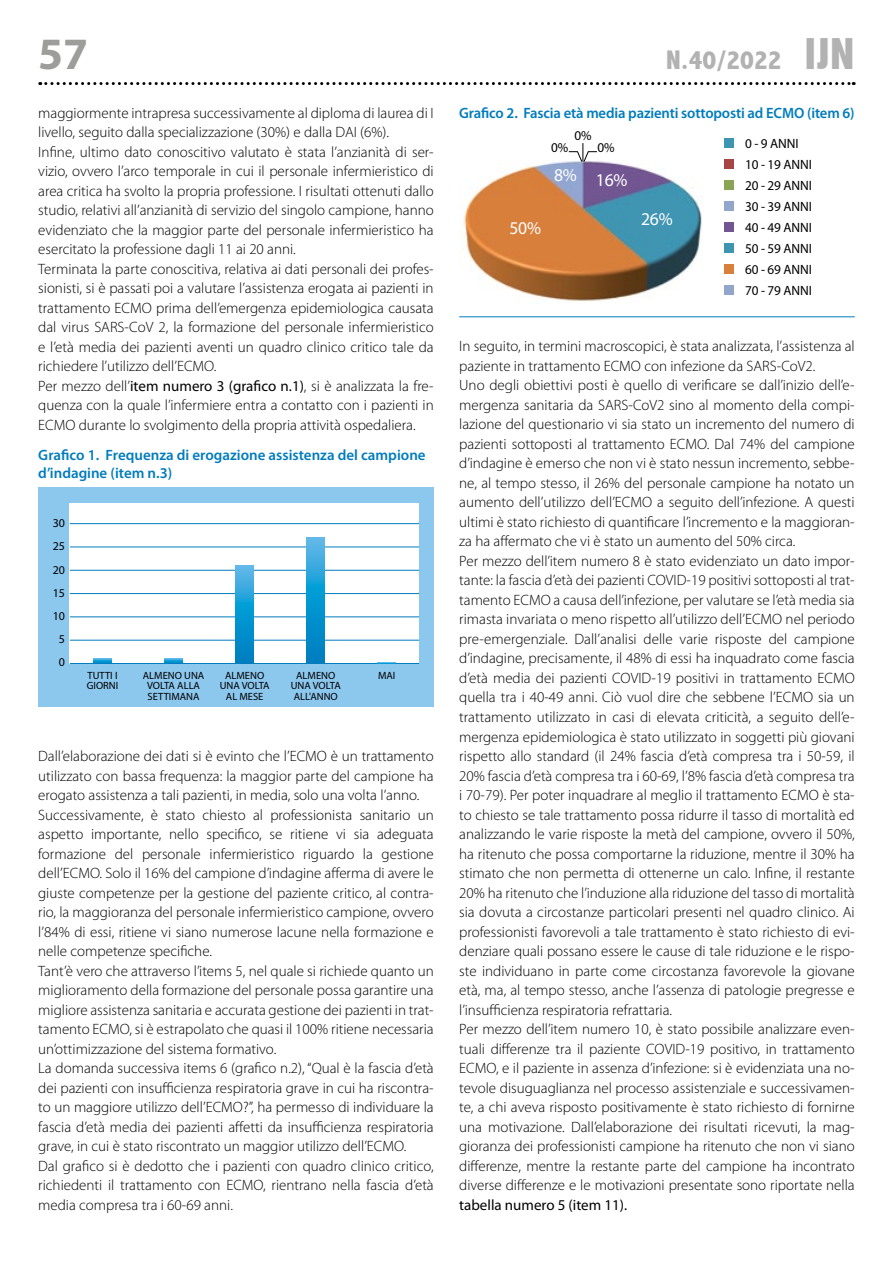
<style>
.page{position:relative;width:893px;height:1263px;background:#fff}
.page>*{position:absolute;margin:0;border:0;box-sizing:border-box;transform-origin:0 0}
.t1{font:700 45px "Myriad Pro";color:#9d9d9c}
.t2{font:800 condensed 27px "Abadi";color:#b3b2b2}
.t3{font:18px "Myriad Pro";color:#fff}
.t4{font:300 15px/19.5px "Myriad Pro";color:#000}
.t5{font:600 15px/18px "Myriad Pro";letter-spacing:-.005em;color:#007cbe}
.t6{font:15px "Myriad Pro";color:#000}
.t7{font:13.5px/21px "Myriad Pro";letter-spacing:-.01em;color:#000}
.t8{font:12px "Myriad Pro";color:#000}
.t9{font:10.5px/10.5px "Myriad Pro";color:#000;text-align:center}
.s1{font-size:45px}
.s2{font-weight:400}
</style>
<div class="page">
<svg style="left:40px;top:82px;width:814px;height:3px"></svg>
<div style="left:38px;top:487px;width:396px;height:219px;background:#8cc7ee"></div>
<div style="left:70px;top:503px;width:349px;height:161px;background:#fff"></div>
<hr style="left:70px;top:523px;width:349px;height:1px;background:#007cbe">
<hr style="left:70px;top:617px;width:349px;height:1px;background:#007cbe">
<hr style="left:70px;top:547px;width:349px;height:1px;background:#007cbe">
<hr style="left:70px;top:640px;width:349px;height:1px;background:#007cbe">
<hr style="left:70px;top:570px;width:349px;height:1px;background:#007cbe">
<hr style="left:70px;top:663px;width:349px;height:1px;background:#007cbe">
<hr style="left:70px;top:593px;width:349px;height:1px;background:#007cbe">
<svg style="left:307px;top:538px;width:18px;height:125px;background:#1799d3"></svg>
<svg style="left:236px;top:566px;width:18px;height:97px;background:#1799d3"></svg>
<svg style="left:165px;top:658px;width:18px;height:5px"></svg>
<svg style="left:94px;top:658px;width:17px;height:5px"></svg>
<svg style="left:378px;top:663px;width:18px;height:1px"></svg>
<img style="left:463px;top:161px;width:239px;height:141px">
<div style="left:724px;top:138px;width:10px;height:10px;background:#3e95b2"></div>
<div style="left:724px;top:180px;width:10px;height:10px;background:#8aa456"></div>
<div style="left:724px;top:222px;width:10px;height:10px;background:#725692"></div>
<div style="left:724px;top:264px;width:10px;height:10px;background:#d8803b"></div>
<div style="left:724px;top:159px;width:10px;height:10px;background:#a74545"></div>
<div style="left:724px;top:201px;width:10px;height:10px;background:#92a6ca"></div>
<div style="left:724px;top:243px;width:10px;height:10px;background:#3e95b2"></div>
<div style="left:724px;top:285px;width:10px;height:10px;background:#92a6ca"></div>
<svg style="left:568px;top:143px;width:29px;height:19px"></svg>
<hr style="left:459px;top:317px;width:396px;height:1px;background:#007cbe">
<h1 class="t1" style="left:38px;top:24px;width:51px">57</h1>
<h2 class="t2" style="left:666px;top:45px;width:190px">N.40/2022 <span class="s1">IJN</span></h2>
<p class="t4" style="left:38px;top:103px;width:397px">maggiormente intrapresa successivamente al diploma di laurea di I livello, seguito dalla specializzazione (30%) e dalla DAI (6%).<br>Infine, ultimo dato conoscitivo valutato è stata l’anzianità di ser&shy;vizio, ovvero l’arco temporale in cui il personale infermieristico di area critica ha svolto la propria professione. I risultati ottenuti dallo studio, relativi all’anzianità di servizio del singolo campione, hanno evidenziato che la maggior parte del personale infermieristico ha esercitato la professione dagli 11 ai 20 anni.<br>Terminata la parte conoscitiva, relativa ai dati personali dei profes&shy;sionisti, si è passati poi a valutare l’assistenza erogata ai pazienti in trattamento ECMO prima dell’emergenza epidemiologica causata dal virus SARS-CoV 2, la formazione del personale infermieristico e l’età media dei pazienti aventi un quadro clinico critico tale da richiedere l’utilizzo dell’ECMO.<br>Per mezzo dell’<span class="s2">item numero 3 (grafico n.1)</span>, si è analizzata la fre&shy;quenza con la quale l’infermiere entra a contatto con i pazienti in ECMO durante lo svolgimento della propria attività ospedaliera.</p>
<p class="t5" style="left:459px;top:103px;width:397px">Grafico 2. Fascia età media pazienti sottoposti ad ECMO (item 6)</p>
<p class="t7" style="left:574px;top:125px;width:19px">0%</p>
<p class="t7" style="left:598px;top:137px;width:19px">0%</p>
<p class="t7" style="left:745px;top:132px;width:68px">0 - 9 ANNI<br>10 - 19 ANNI<br>20 - 29 ANNI<br>30 - 39 ANNI<br>40 - 49 ANNI<br>50 - 59 ANNI<br>60 - 69 ANNI<br>70 - 79 ANNI</p>
<p class="t7" style="left:551px;top:137px;width:19px">0%</p>
<p class="t3" style="left:554px;top:169px;width:75px">8% 16%</p>
<p class="t3" style="left:641px;top:208px;width:33px">26%</p>
<p class="t3" style="left:509px;top:217px;width:33px">50%</p>
<p class="t4" style="left:459px;top:337px;width:397px">In seguito, in termini macroscopici, è stata analizzata, l’assistenza al paziente in trattamento ECMO con infezione da SARS-CoV2.<br>Uno degli obiettivi posti è quello di verificare se dall’inizio dell’e&shy;mergenza sanitaria da SARS-CoV2 sino al momento della compi&shy;lazione del questionario vi sia stato un incremento del numero di pazienti sottoposti al trattamento ECMO. Dal 74% del campione d’indagine è emerso che non vi è stato nessun incremento, sebbe&shy;ne, al tempo stesso, il 26% del personale campione ha notato un aumento dell’utilizzo dell’ECMO a seguito dell’infezione. A questi ultimi è stato richiesto di quantificare l’incremento e la maggioran&shy;za ha affermato che vi è stato un aumento del 50% circa.<br>Per mezzo dell’item numero 8 è stato evidenziato un dato impor&shy;tante: la fascia d’età dei pazienti COVID-19 positivi sottoposti al trat&shy;tamento ECMO a causa dell’infezione, per valutare se l’età media sia rimasta invariata o meno rispetto all’utilizzo dell’ECMO nel periodo pre-emergenziale. Dall’analisi delle varie risposte del campione d’indagine, precisamente, il 48% di essi ha inquadrato come fascia d’età media dei pazienti COVID-19 positivi in trattamento ECMO quella tra i 40-49 anni. Ciò vuol dire che sebbene l’ECMO sia un trattamento utilizzato in casi di elevata criticità, a seguito dell’e&shy;mergenza epidemiologica è stato utilizzato in soggetti più giovani rispetto allo standard (il 24% fascia d’età compresa tra i 50-59, il 20% fascia d’età compresa tra i 60-69, l’8% fascia d’età compresa tra i 70-79). Per poter inquadrare al meglio il trattamento ECMO è sta&shy;to chiesto se tale trattamento possa ridurre il tasso di mortalità ed analizzando le varie risposte la metà del campione, ovvero il 50%, ha ritenuto che possa comportarne la riduzione, mentre il 30% ha stimato che non permetta di ottenerne un calo. Infine, il restante 20% ha ritenuto che l’induzione alla riduzione del tasso di mortalità sia dovuta a circostanze particolari presenti nel quadro clinico. Ai professionisti favorevoli a tale trattamento è stato richiesto di evi&shy;denziare quali possano essere le cause di tale riduzione e le rispo&shy;ste individuano in parte come circostanza favorevole la giovane età, ma, al tempo stesso, anche l’assenza di patologie pregresse e l’insufficienza respiratoria refrattaria.<br>Per mezzo dell’item numero 10, è stato possibile analizzare even&shy;tuali differenze tra il paziente COVID-19 positivo, in trattamento ECMO, e il paziente in assenza d’infezione: si è evidenziata una no&shy;tevole disuguaglianza nel processo assistenziale e successivamen&shy;te, a chi aveva risposto positivamente è stato richiesto di fornirne una motivazione. Dall’elaborazione dei risultati ricevuti, la mag&shy;gioranza dei professionisti campione ha ritenuto che non vi siano differenze, mentre la restante parte del campione ha incontrato diverse differenze e le motivazioni presentate sono riportate nella</p>
<p class="t6" style="left:459px;top:1195px;width:169px">tabella numero 5 (item 11).</p>
<p class="t5" style="left:38px;top:445px;width:389px">Grafico 1. Frequenza di erogazione assistenza del campione d’indagine (item n.3)</p>
<p class="t8" style="left:53px;top:516px;width:14px">30</p>
<p class="t8" style="left:53px;top:539px;width:14px">25</p>
<p class="t8" style="left:53px;top:562px;width:14px">20</p>
<p class="t8" style="left:53px;top:585px;width:14px">15</p>
<p class="t8" style="left:53px;top:608px;width:14px">10</p>
<p class="t8" style="left:59px;top:631px;width:8px">5</p>
<p class="t8" style="left:59px;top:655px;width:8px">0</p>
<p class="t9" style="left:87px;top:670px;width:33px;text-align:left">TUTTI I<br>GIORNI</p>
<p class="t9" style="left:143px;top:670px;width:63px">ALMENO UNA<br>VOLTA ALLA<br>SETTIMANA</p>
<p class="t9" style="left:220px;top:670px;width:51px">ALMENO<br>UNA VOLTA<br>AL MESE</p>
<p class="t9" style="left:291px;top:670px;width:51px">ALMENO<br>UNA VOLTA<br>ALL'ANNO</p>
<p class="t9" style="left:378px;top:670px;width:19px">MAI</p>
<p class="t4" style="left:38px;top:747px;width:397px">Dall’elaborazione dei dati si è evinto che l’ECMO è un trattamento utilizzato con bassa frequenza: la maggior parte del campione ha erogato assistenza a tali pazienti, in media, solo una volta l’anno.<br>Successivamente, è stato chiesto al professionista sanitario un aspetto importante, nello specifico, se ritiene vi sia adeguata formazione del personale infermieristico riguardo la gestione dell’ECMO. Solo il 16% del campione d’indagine afferma di avere le giuste competenze per la gestione del paziente critico, al contra&shy;rio, la maggioranza del personale infermieristico campione, ovvero l’84% di essi, ritiene vi siano numerose lacune nella formazione e nelle competenze specifiche.<br>Tant’è vero che attraverso l’items 5, nel quale si richiede quanto un miglioramento della formazione del personale possa garantire una migliore assistenza sanitaria e accurata gestione dei pazienti in trat&shy;tamento ECMO, si è estrapolato che quasi il 100% ritiene necessaria un’ottimizzazione del sistema formativo.<br>La domanda successiva items 6 (grafico n.2), “Qual è la fascia d’età dei pazienti con insufficienza respiratoria grave in cui ha riscontra&shy;to un maggiore utilizzo dell’ECMO?”, ha permesso di individuare la fascia d’età media dei pazienti affetti da insufficienza respiratoria grave, in cui è stato riscontrato un maggior utilizzo dell’ECMO.<br>Dal grafico si è dedotto che i pazienti con quadro clinico critico, richiedenti il trattamento con ECMO, rientrano nella fascia d’età media compresa tra i 60-69 anni.</p>
</div>
